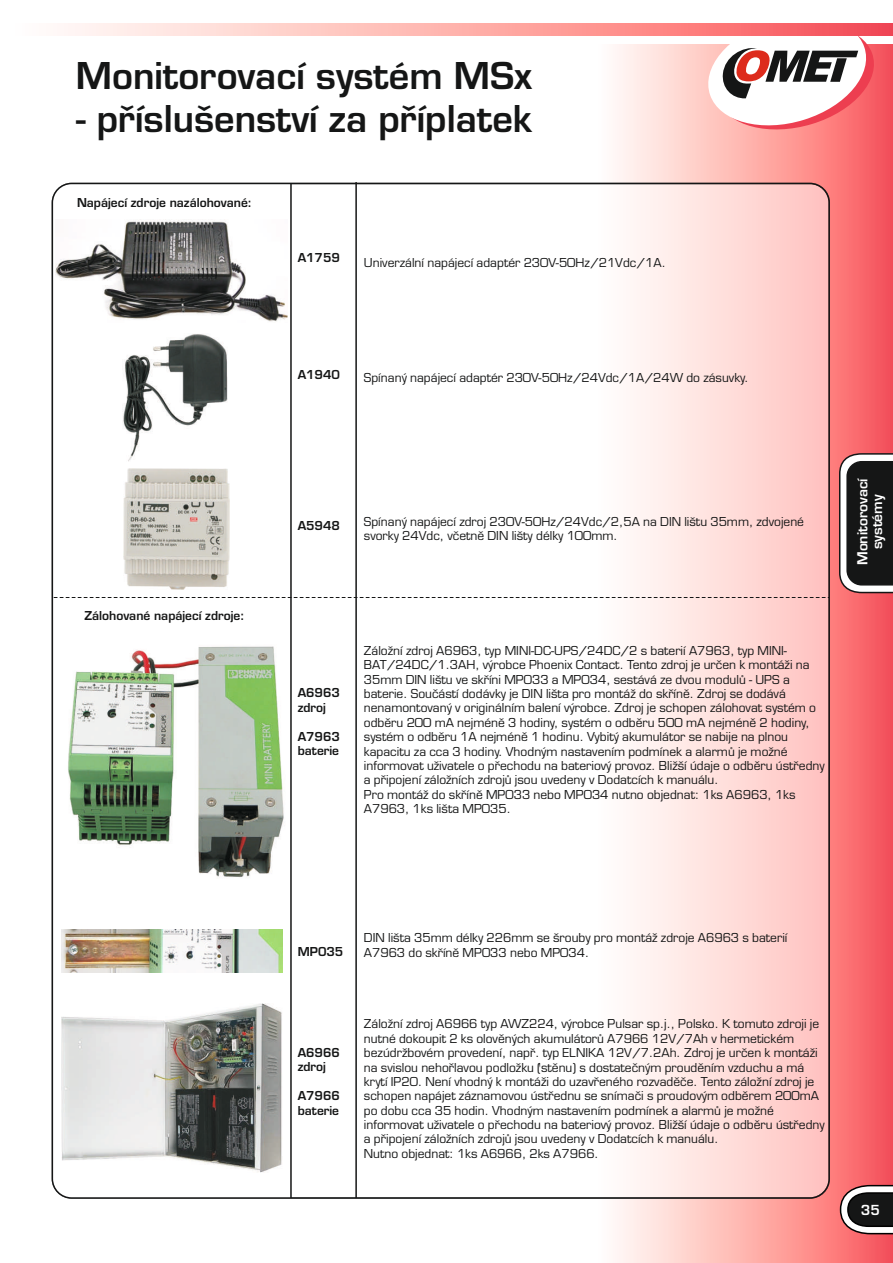
<style>
.page{position:relative;width:893px;height:1263px;background:#fff}
.page>*{position:absolute;margin:0;border:0;box-sizing:border-box;transform-origin:0 0}
.t1{font:700 36px "Euromode";color:#151616}
.t2{font:700 13.5px/14.5px "Euromode";color:#fff;text-align:center}
.t3{font:12px/14.4px "Euromode";color:#151616}
.t4{font:700 12px/14.5px "Euromode";color:#151616}
</style>
<div class="page">
<div style="left:595px;top:44px;width:298px;height:1219px;background:linear-gradient(to right,#fff,#fa5a5c)"></div>
<svg style="left:701px;top:23px;width:180px;height:114px"></svg>
<svg style="left:68px;top:24px;width:825px;height:12px;background:#fda7a5"></svg>
<svg style="left:838px;top:452px;width:55px;height:142px;background:#494343"></svg>
<svg style="left:839px;top:1184px;width:54px;height:51px"></svg>
<div style="left:52px;top:183px;width:778px;height:1016px;background:#fff;border:2px solid #151616;border-radius:19px;opacity:.5"></div>
<svg style="left:52px;top:183px;width:238px;height:1015px"></svg>
<hr style="left:290px;top:183px;width:2px;height:1015px;background:#151616">
<hr style="left:355px;top:182px;width:2px;height:1016px;background:#151616">
<img style="left:61px;top:1004px;width:221px;height:168px">
<img style="left:62px;top:929px;width:221px;height:43px">
<img style="left:64px;top:640px;width:221px;height:239px">
<img style="left:123px;top:469px;width:106px;height:120px">
<img style="left:55px;top:219px;width:233px;height:103px">
<img style="left:123px;top:334px;width:104px;height:128px">
<svg style="left:54px;top:597px;width:775px;height:1px"></svg>
<h1 class="t1" style="left:76px;top:61px;width:458px">Monitorovací systém MSx</h1>
<h1 class="t1" style="left:76px;top:104px;width:458px">- příslušenství za příplatek</h1>
<p class="t4" style="left:77px;top:197px;width:177px">Napájecí zdroje nazálohované:</p>
<p class="t4" style="left:298px;top:251px;width:44px">A1759</p>
<p class="t3" style="left:364px;top:257px;width:303px">Univerzální napájecí adaptér 230V-50Hz/21Vdc/1A.</p>
<p class="t4" style="left:84px;top:610px;width:162px">Zálohované napájecí zdroje:</p>
<p class="t4" style="left:298px;top:369px;width:44px">A1940</p>
<p class="t3" style="left:364px;top:372px;width:386px">Spínaný napájecí adaptér 230V-50Hz/24Vdc/1A/24W do zásuvky.</p>
<p class="t4" style="left:298px;top:519px;width:44px">A5948</p>
<p class="t3" style="left:364px;top:515px;width:442px">Spínaný napájecí zdroj 230V-50Hz/24Vdc/2,5A na DIN lištu 35mm, zdvojené svorky 24Vdc, včetně DIN lišty délky 100mm.</p>
<p class="t2" style="left:857px;top:565px;width:88px;rotate:-90deg">Monitorovací systémy</p>
<p class="t4" style="left:298px;top:687px;width:44px">A6963 zdroj</p>
<p class="t4" style="left:298px;top:730px;width:44px">A7963 baterie</p>
<p class="t3" style="left:364px;top:644px;width:462px">Záložní zdroj A6963, typ MINI-DC-UPS/24DC/2 s baterií A7963, typ MINI-BAT/24DC/1.3AH, výrobce Phoenix Contact. Tento zdroj je určen k montáži na 35mm DIN lištu ve skříni MP033 a MP034, sestává ze dvou modulů - UPS a baterie. Součástí dodávky je DIN lišta pro montáž do skříně. Zdroj se dodává nenamontovaný v originálním balení výrobce. Zdroj je schopen zálohovat systém o odběru 200 mA nejméně 3 hodiny, systém o odběru 500 mA nejméně 2 hodiny, systém o odběru 1A nejméně 1 hodinu. Vybitý akumulátor se nabije na plnou kapacitu za cca 3 hodiny. Vhodným nastavením podmínek a alarmů je možné informovat uživatele o přechodu na bateriový provoz. Bližší údaje o odběru ústředny a připojení záložních zdrojů jsou uvedeny v Dodatcích k manuálu.<br>Pro montáž do skříně MP033 nebo MP034 nutno objednat: 1ks A6963, 1ks A7963, 1ks lišta MP035.</p>
<p class="t4" style="left:298px;top:946px;width:47px">MP035</p>
<p class="t3" style="left:364px;top:932px;width:425px">DIN lišta 35mm délky 226mm se šrouby pro montáž zdroje A6963 s baterií<br>A7963 do skříně MP033 nebo MP034.</p>
<p class="t4" style="left:298px;top:1046px;width:44px">A6966 zdroj</p>
<p class="t4" style="left:298px;top:1089px;width:44px">A7966 baterie</p>
<p class="t3" style="left:364px;top:1018px;width:462px">Záložní zdroj A6966 typ AWZ224, výrobce Pulsar sp.j., Polsko. K tomuto zdroji je nutné dokoupit 2 ks olověných akumulátorů A7966 12V/7Ah v hermetickém bezúdržbovém provedení, např. typ ELNIKA 12V/7.2Ah. Zdroj je určen k montáži na svislou nehořlavou podložku (stěnu) s dostatečným prouděním vzduchu a má krytí IP20. Není vhodný k montáži do uzavřeného rozvaděče. Tento záložní zdroj je schopen napájet záznamovou ústřednu se snímači s proudovým odběrem 200mA po dobu cca 35 hodin. Vhodným nastavením podmínek a alarmů je možné informovat uživatele o přechodu na bateriový provoz. Bližší údaje o odběru ústředny a připojení záložních zdrojů jsou uvedeny v Dodatcích k manuálu.<br>Nutno objednat: 1ks A6966, 2ks A7966.</p>
<p class="t2" style="left:861px;top:1204px;width:21px">35</p>
</div>
